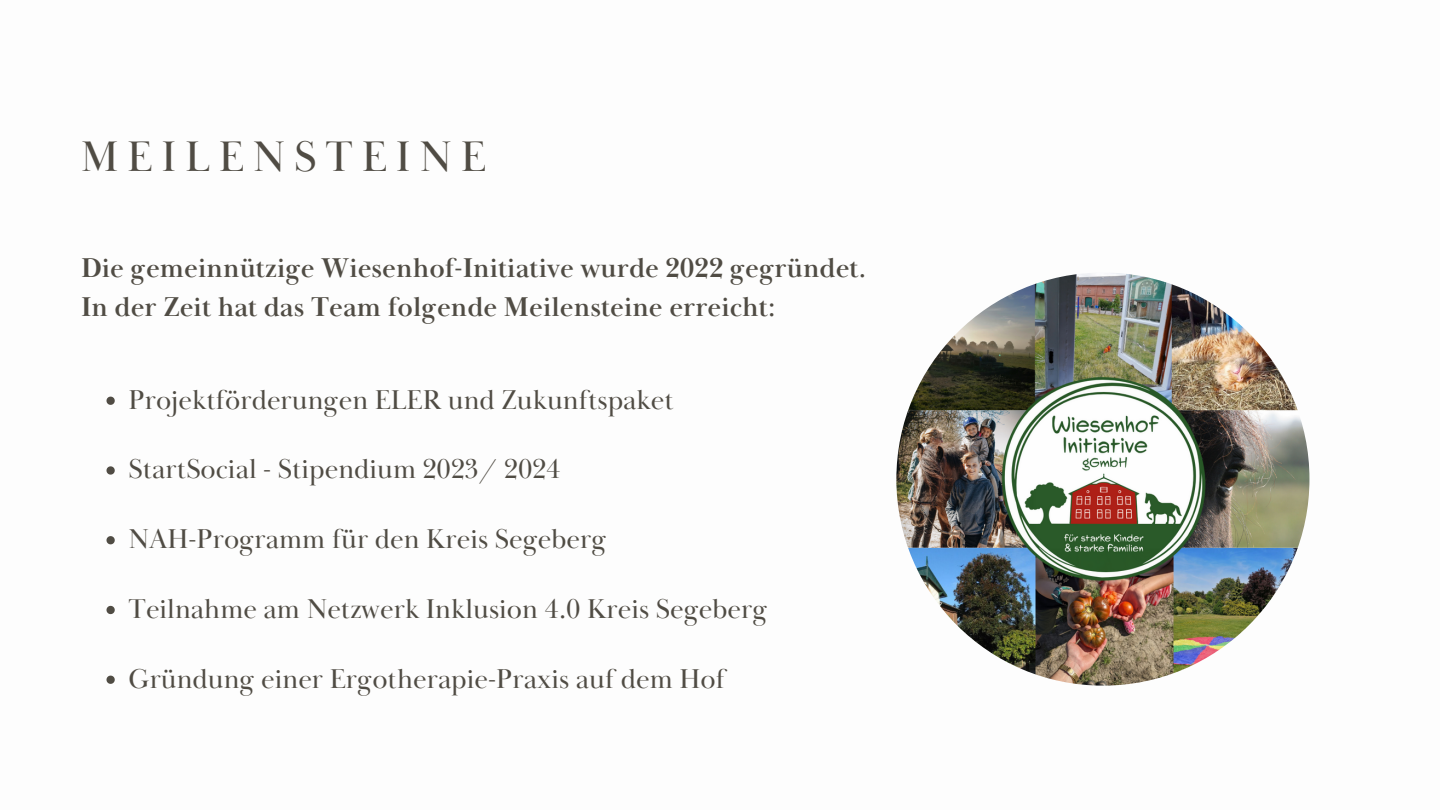
<style>
.page{position:relative;width:1440px;height:810px;background:#fff}
.page>*{position:absolute;margin:0;border:0;box-sizing:border-box;transform-origin:0 0}
.t1{font:44px "Baskerville Display PT";letter-spacing:.2em;color:#504c44}
.t2{font:28px "Baskerville Display PT";color:#504c44}
.t3{font:700 28px/39px "Baskerville Display PT";color:#504c44}
</style>
<div class="page">
<img style="left:896px;top:273px;width:413px;height:413px;border-radius:50%">
<svg style="left:106px;top:397px;width:9px;height:8px"></svg>
<svg style="left:106px;top:466px;width:9px;height:9px"></svg>
<svg style="left:106px;top:536px;width:9px;height:8px"></svg>
<svg style="left:106px;top:606px;width:9px;height:8px"></svg>
<svg style="left:106px;top:676px;width:9px;height:8px"></svg>
<p class="t1" style="left:81px;top:130px;width:407px">MEILENSTEINE</p>
<h2 class="t3" style="left:81px;top:249px;width:787px">Die gemeinnützige Wiesenhof-Initiative wurde 2022 gegründet.<br>In der Zeit hat das Team folgende Meilensteine erreicht:</h2>
<p class="t2" style="left:129px;top:382px;width:547px">Projektförderungen ELER und Zukunftspaket</p>
<p class="t2" style="left:129px;top:452px;width:434px">StartSocial - Stipendium 2023/ 2024</p>
<p class="t2" style="left:129px;top:522px;width:480px">NAH-Programm für den Kreis Segeberg</p>
<p class="t2" style="left:129px;top:592px;width:640px">Teilnahme am Netzwerk Inklusion 4.0 Kreis Segeberg</p>
<p class="t2" style="left:129px;top:661px;width:598px">Gründung einer Ergotherapie-Praxis auf dem Hof</p>
</div>
